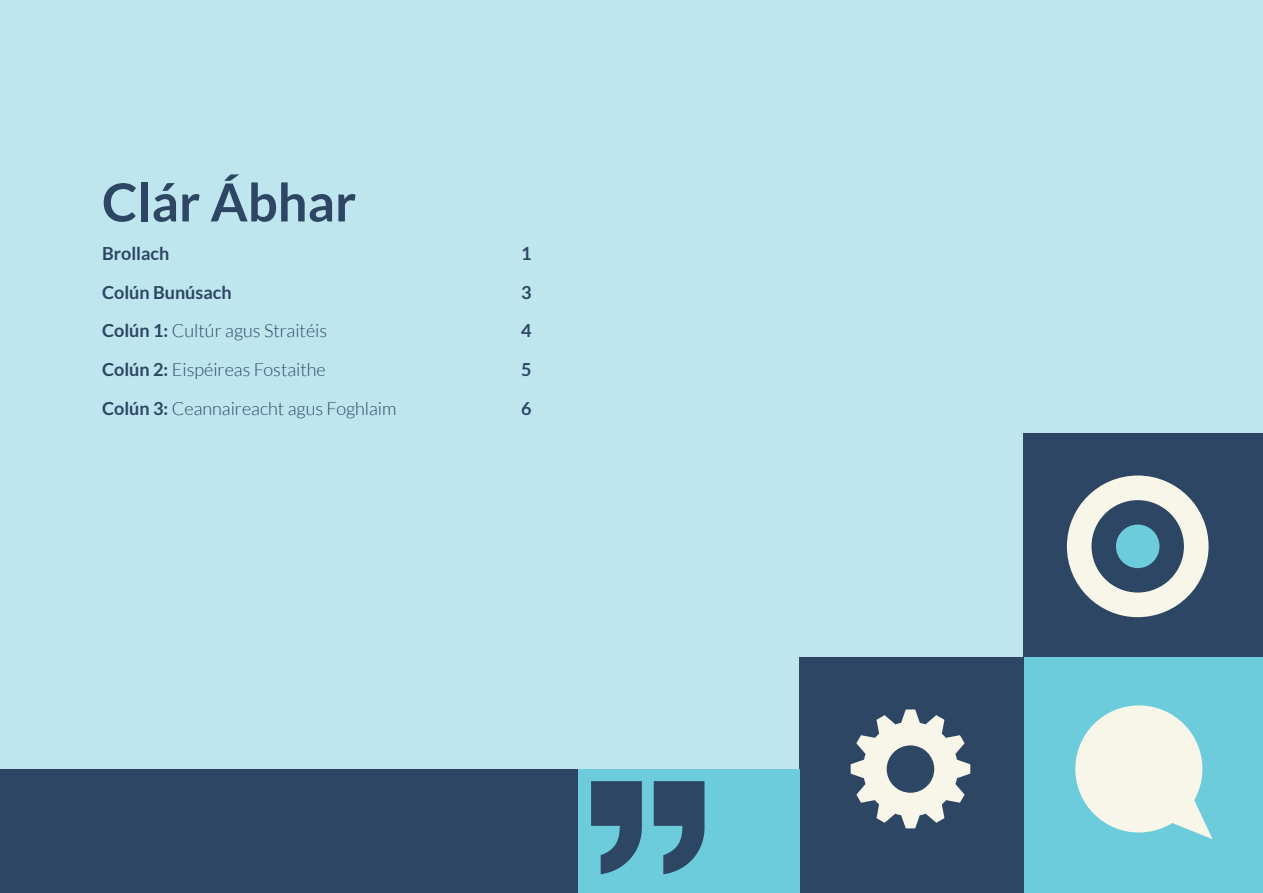
<style>
.page{position:relative;width:1263px;height:893px;background:#bfe5ee}
.page>*{position:absolute;margin:0;border:0;box-sizing:border-box;transform-origin:0 0}
.t1{font:700 52.5px "Lato";color:#2d4663}
.t2{font:300 18px "Lato";color:#2d4663}
.t3{font:700 18px "Lato";color:#2d4663}
.s1{font-weight:700}
</style>
<div class="page">
<div style="left:799px;top:657px;width:229px;height:236px;background:#2d4663"></div>
<svg style="left:851px;top:709px;width:119px;height:119px"></svg>
<div style="left:0;top:769px;width:578px;height:124px;background:#2d4663"></div>
<div style="left:578px;top:769px;width:221px;height:124px;background:#6cccdc"></div>
<div style="left:1024px;top:657px;width:239px;height:236px;background:#6cccdc"></div>
<svg style="left:1075px;top:705px;width:137px;height:134px"></svg>
<div style="left:1024px;top:433px;width:239px;height:224px;background:#2d4663"></div>
<svg style="left:1067px;top:475px;width:141px;height:142px"></svg>
<div style="left:1116px;top:525px;width:43px;height:43px;background:#6cccdc;border-radius:50%"></div>
<svg style="left:654px;top:781px;width:51px;height:93px"></svg>
<svg style="left:591px;top:781px;width:51px;height:93px"></svg>
<p class="t1" style="left:102px;top:172px;width:256px">Clár Ábhar</p>
<p class="t3" style="left:102px;top:243px;width:69px">Brollach</p>
<p class="t3" style="left:521px;top:243px;width:12px">1</p>
<p class="t3" style="left:102px;top:282px;width:131px">Colún Bunúsach</p>
<p class="t3" style="left:521px;top:282px;width:12px">3</p>
<p class="t2" style="left:102px;top:321px;width:227px"><span class="s1">Colún 1:</span> Cultúr agus Straitéis</p>
<p class="t3" style="left:521px;top:320px;width:12px">4</p>
<p class="t2" style="left:102px;top:360px;width:225px"><span class="s1">Colún 2:</span> Eispéireas Fostaithe</p>
<p class="t3" style="left:521px;top:359px;width:12px">5</p>
<p class="t2" style="left:102px;top:398px;width:296px"><span class="s1">Colún 3:</span> Ceannaireacht agus Foghlaim</p>
<p class="t3" style="left:521px;top:398px;width:12px">6</p>
</div>
